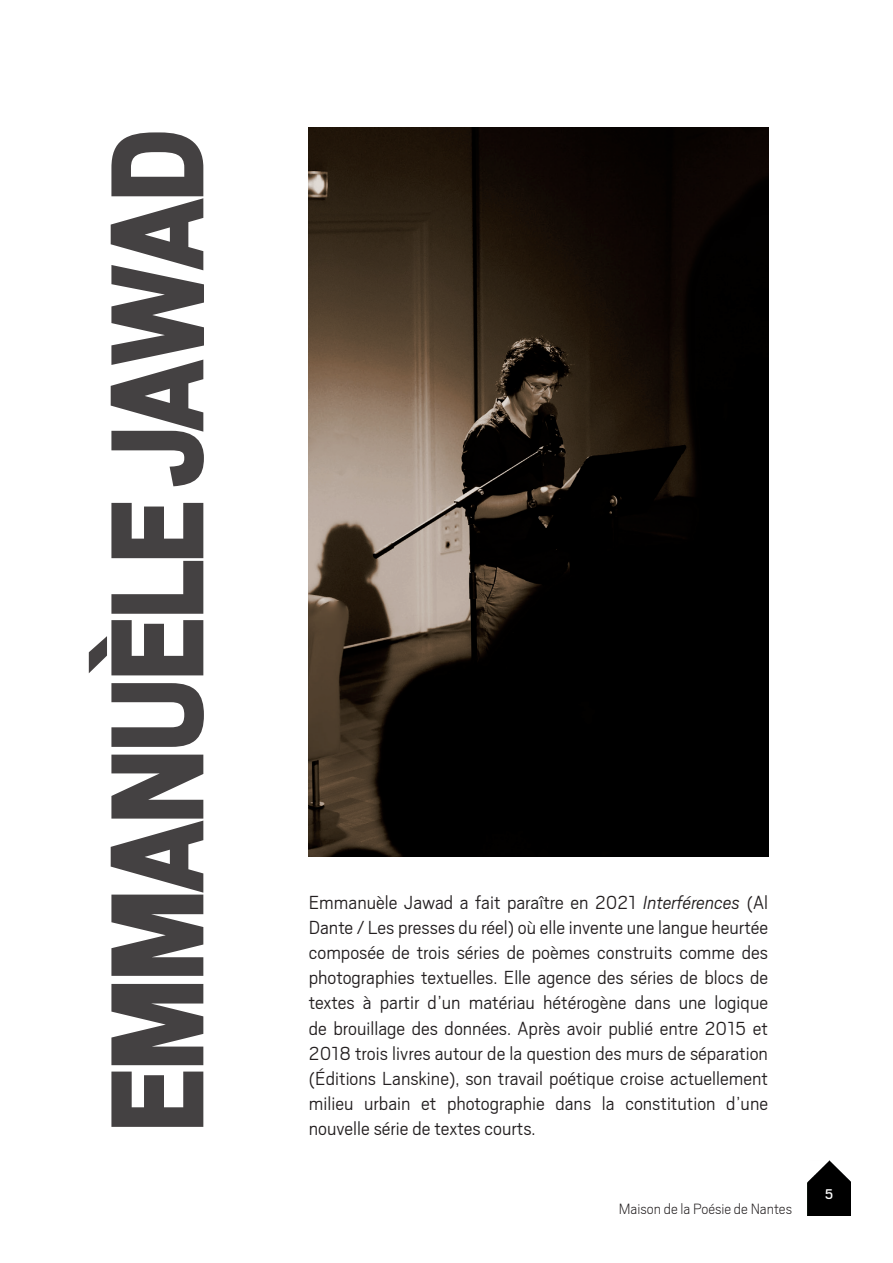
<style>
.page{position:relative;width:893px;height:1263px;background:#fff}
.page>*{position:absolute;margin:0;border:0;box-sizing:border-box;transform-origin:0 0}
.t1{font:900 146.85px "Scout";letter-spacing:-.04em;color:#231f20;scale:.83 1}
.t2{font:300 21px/25.2px "Scout";color:#231f20;text-align:justify}
.t3{font:200 16.5px "Scout";color:#231f20}
.t4{font:15.6px "Scout";color:#fff}
.s1{font-style:italic}
</style>
<div class="page">
<img style="left:807px;top:1161px;width:44px;height:55px">
<img style="left:309px;top:128px;width:459px;height:729px">
<h1 class="t1" style="left:62px;top:1133px;width:1211px;rotate:-90deg">EMMANUÈLE JAWAD</h1>
<p class="t2" style="left:309px;top:888px;width:461px">Emmanuèle Jawad a fait paraître en 2021 <span class="s1">Interférences</span> (Al Dante / Les presses du réel) où elle invente une langue heurtée composée de trois séries de poèmes construits comme des photographies textuelles. Elle agence des séries de blocs de textes à partir d’un matériau hétérogène dans une logique de brouillage des données. Après avoir publié entre 2015 et 2018 trois livres autour de la question des murs de séparation (Éditions Lanskine), son travail poétique croise actuellement milieu urbain et photographie dans la constitution d’une</p>
<p class="t2" style="left:309px;top:1115px;width:228px">nouvelle série de textes courts.</p>
<p class="t3" style="left:619px;top:1198px;width:175px">Maison de la Poésie de Nantes</p>
<p class="t4" style="left:825px;top:1184px;width:10px">5</p>
</div>
